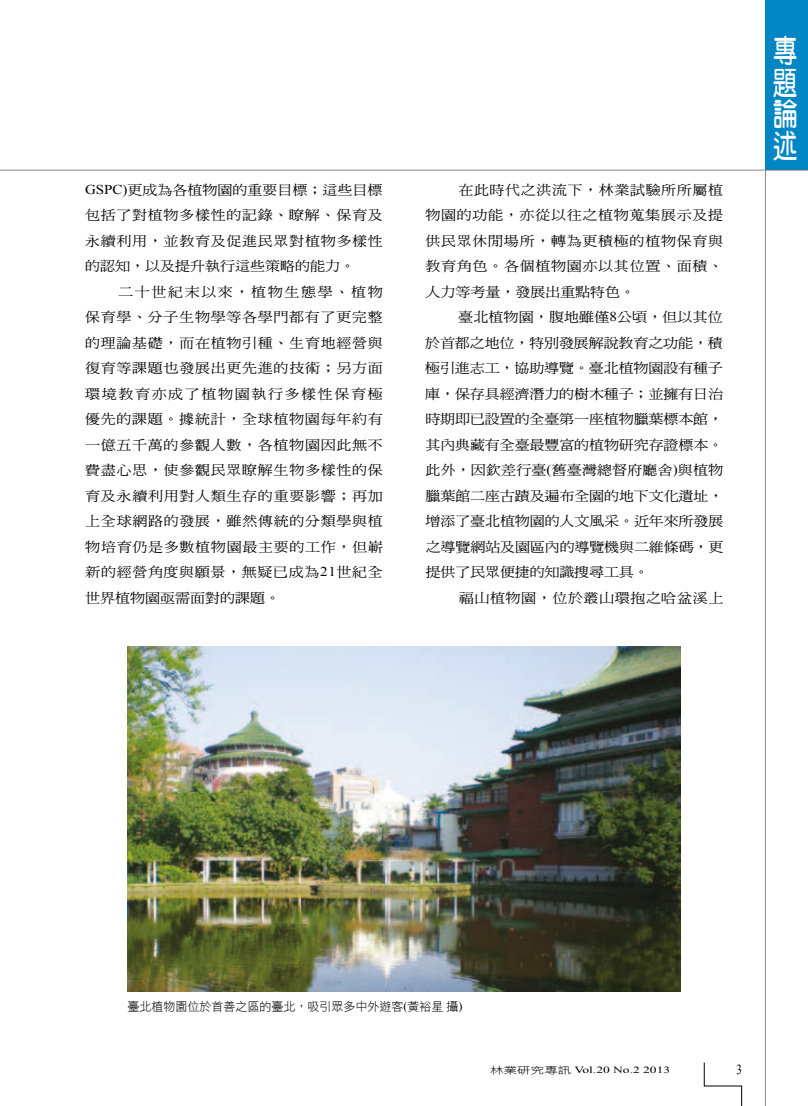
<style>
.page{position:relative;width:808px;height:1106px;background:#fff}
.page>*{position:absolute;margin:0;border:0;box-sizing:border-box;transform-origin:0 0}
.t1{font:31.5px/31.5px "DF Yuan W7 WINP BF";color:#fff;text-align:justify;scale:.77 1}
.t2{font:13.8px "Times New Roman";color:#000;scale:.8 1}
.t3{font:13.5px/25.5px "DF Ming W5 WINP BF";letter-spacing:.04em;color:#000;text-align:justify;scale:1.11 1}
.t4{font:12px "DF Hei W3 WINP BF";color:#000}
.t5{font:9.45px "Times New Roman";color:#000;scale:1.43 1}
.s1{font-family:"Times New Roman"}
.s2{font-family:"DF Hei W3 WINP BF"}
</style>
<div class="page">
<hr style="left:765px;top:0;width:1px;height:1106px;background:#636363">
<svg style="left:704px;top:1062px;width:38px;height:44px"></svg>
<div style="left:766px;top:0;width:42px;height:170px;background:#0086c4"></div>
<hr style="left:0;top:170px;width:808px;height:1px;background:#636363">
<img style="left:128px;top:646px;width:552px;height:345px">
<p class="t3" style="left:85px;top:177px;width:270px"><span class="s1">GSPC)</span>更成為各植物園的重要目標；這些目標包括了對植物多樣性的記錄、瞭解、保育及永續利用，並教育及促進民眾對植物多樣性的認知，以及提升執行這些策略的能力。</p>
<p class="t3" style="left:85px;top:279px;width:270px;text-indent:33px">二十世紀末以來，植物生態學、植物保育學、分子生物學等各學門都有了更完整的理論基礎，而在植物引種、生育地經營與復育等課題也發展出更先進的技術；另方面環境教育亦成了植物園執行多樣性保育極優先的課題。據統計，全球植物園每年約有一億五千萬的參觀人數，各植物園因此無不費盡心思，使參觀民眾瞭解生物多樣性的保育及永續利用對人類生存的重要影響；再加上全球網路的發展，雖然傳統的分類學與植物培育仍是多數植物園最主要的工作，但嶄新的經營角度與願景，無疑已成為<span class="s1">21</span>世紀全世界植物園亟需面對的課題。</p>
<p class="t3" style="left:425px;top:177px;width:270px;text-indent:33px">在此時代之洪流下，林業試驗所所屬植物園的功能，亦從以往之植物蒐集展示及提供民眾休閒場所，轉為更積極的植物保育與教育角色。各個植物園亦以其位置、面積、人力等考量，發展出重點特色。</p>
<p class="t3" style="left:425px;top:304px;width:270px;text-indent:33px">臺北植物園，腹地雖僅<span class="s1">8</span>公頃，但以其位於首都之地位，特別發展解說教育之功能，積極引進志工，協助導覽。臺北植物園設有種子庫，保存具經濟潛力的樹木種子；並擁有日治時期即已設置的全臺第一座植物臘葉標本館，其內典藏有全臺最豐富的植物研究存證標本。此外，因欽差行臺<span class="s1">(</span>舊臺灣總督府廳舍<span class="s1">)</span>與植物臘葉館二座古蹟及遍布全園的地下文化遺址，增添了臺北植物園的人文風采。近年來所發展之導覽網站及園區內的導覽機與二維條碼，更提供了民眾便捷的知識搜尋工具。</p>
<p class="t3" style="left:459px;top:585px;width:240px">福山植物園，位於叢山環抱之哈盆溪上</p>
<h1 class="t1" style="left:773px;top:35px;width:32px">專題論述</h1>
<p class="t4" style="left:128px;top:1000px;width:336px">臺北植物園位於首善之區的臺北，吸引眾多中外遊客<span class="s1">(</span>黃裕星攝<span class="s1">)</span></p>
<p class="t5" style="left:490px;top:1063px;width:127px"><span class="s2">林業研究專訊</span> Vol.20 No.2 2013</p>
<p class="t2" style="left:736px;top:1060px;width:8px">3</p>
</div>
